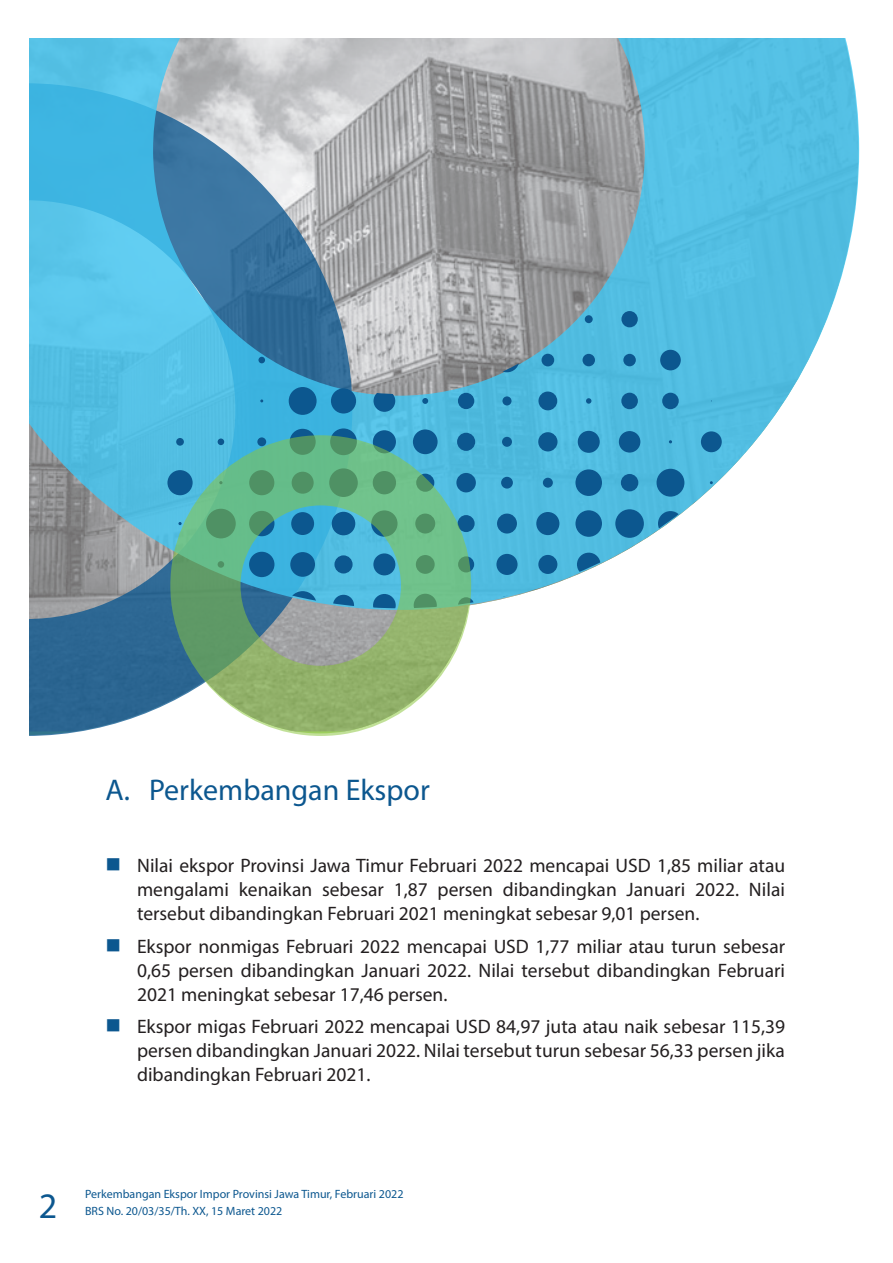
<style>
.page{position:relative;width:893px;height:1263px;background:#fff}
.page>*{position:absolute;margin:0;border:0;box-sizing:border-box;transform-origin:0 0}
.t1{font:36px "Myriad Pro";color:#0c578f}
.t2{font:30px "Myriad Pro";color:#0c578f}
.t3{font:19.5px/24px "Myriad Pro";color:#231f20;text-align:justify}
.t4{font:12px "Myriad Pro";color:#0c578f}
</style>
<div class="page">
<svg style="left:30px;top:610px;width:140px;height:126px;fill:#2b6692"></svg>
<svg style="left:30px;top:38px;width:829px;height:572px"></svg>
<svg style="left:373px;top:390px;width:22px;height:22px"></svg>
<div style="left:373px;top:430px;width:23px;height:23px;background:#0c578f;border-radius:50%"></div>
<svg style="left:166px;top:591px;width:4px;height:17px"></svg>
<svg style="left:167px;top:470px;width:26px;height:25px"></svg>
<svg style="left:658px;top:511px;width:25px;height:25px"></svg>
<svg style="left:658px;top:593px;width:25px;height:15px"></svg>
<div style="left:657px;top:551px;width:27px;height:27px;background:#fff;border-radius:50%"></div>
<div style="left:616px;top:551px;width:27px;height:27px;background:#fff;border-radius:50%"></div>
<svg style="left:618px;top:594px;width:23px;height:14px"></svg>
<svg style="left:749px;top:602px;width:6px;height:6px"></svg>
<svg style="left:579px;top:595px;width:20px;height:13px"></svg>
<svg style="left:577px;top:553px;width:23px;height:23px"></svg>
<div style="left:538px;top:555px;width:19px;height:19px;background:#0c578f;border-radius:50%"></div>
<svg style="left:537px;top:594px;width:22px;height:14px"></svg>
<div style="left:575px;top:469px;width:27px;height:27px;background:#0c578f;border-radius:50%"></div>
<div style="left:582px;top:354px;width:13px;height:12px;background:#0c578f;border-radius:50%"></div>
<svg style="left:586px;top:398px;width:5px;height:6px"></svg>
<div style="left:578px;top:431px;width:22px;height:22px;background:#0c578f;border-radius:50%"></div>
<div style="left:543px;top:478px;width:10px;height:10px;background:#0c578f;border-radius:50%"></div>
<div style="left:585px;top:315px;width:8px;height:8px;background:#0c578f;border-radius:50%"></div>
<div style="left:536px;top:512px;width:23px;height:23px;background:#0c578f;border-radius:50%"></div>
<div style="left:501px;top:477px;width:12px;height:12px;background:#0c578f;border-radius:50%"></div>
<div style="left:502px;top:437px;width:10px;height:10px;background:#0c578f;border-radius:50%"></div>
<div style="left:502px;top:396px;width:9px;height:9px;background:#0c578f;border-radius:50%"></div>
<div style="left:538px;top:432px;width:19px;height:19px;background:#0c578f;border-radius:50%"></div>
<div style="left:496px;top:554px;width:22px;height:21px;background:#0c578f;border-radius:50%"></div>
<svg style="left:498px;top:596px;width:18px;height:12px"></svg>
<div style="left:541px;top:354px;width:13px;height:12px;background:#0c578f;border-radius:50%"></div>
<div style="left:497px;top:514px;width:20px;height:19px;background:#0c578f;border-radius:50%"></div>
<div style="left:538px;top:391px;width:19px;height:19px;background:#0c578f;border-radius:50%"></div>
<svg style="left:495px;top:348px;width:24px;height:24px"></svg>
<svg style="left:544px;top:315px;width:8px;height:8px"></svg>
<svg style="left:709px;top:562px;width:4px;height:4px"></svg>
<div style="left:701px;top:431px;width:21px;height:21px;background:#0c578f;border-radius:50%"></div>
<div style="left:700px;top:512px;width:23px;height:23px;background:#fff;border-radius:50%"></div>
<div style="left:742px;top:513px;width:21px;height:21px;background:#fff;border-radius:50%"></div>
<div style="left:621px;top:474px;width:17px;height:17px;background:#0c578f;border-radius:50%"></div>
<div style="left:621px;top:393px;width:17px;height:16px;background:#0c578f;border-radius:50%"></div>
<div style="left:575px;top:510px;width:27px;height:27px;background:#0c578f;border-radius:50%"></div>
<div style="left:621px;top:311px;width:17px;height:16px;background:#0c578f;border-radius:50%"></div>
<div style="left:623px;top:354px;width:13px;height:12px;background:#0c578f;border-radius:50%"></div>
<div style="left:619px;top:431px;width:21px;height:22px;background:#0c578f;border-radius:50%"></div>
<div style="left:656px;top:469px;width:28px;height:28px;background:#0c578f;border-radius:50%"></div>
<div style="left:615px;top:509px;width:29px;height:29px;background:#0c578f;border-radius:50%"></div>
<div style="left:660px;top:350px;width:21px;height:20px;background:#0c578f;border-radius:50%"></div>
<div style="left:662px;top:393px;width:17px;height:16px;background:#0c578f;border-radius:50%"></div>
<svg style="left:370px;top:346px;width:28px;height:28px"></svg>
<div style="left:290px;top:429px;width:26px;height:26px;background:#0c578f;border-radius:50%"></div>
<svg style="left:411px;top:305px;width:28px;height:28px"></svg>
<svg style="left:341px;top:317px;width:5px;height:4px"></svg>
<svg style="left:336px;top:352px;width:15px;height:16px"></svg>
<svg style="left:379px;top:314px;width:11px;height:11px"></svg>
<div style="left:331px;top:388px;width:25px;height:25px;background:#0c578f;border-radius:50%"></div>
<div style="left:330px;top:428px;width:27px;height:27px;background:#0c578f;border-radius:50%"></div>
<div style="left:258px;top:357px;width:7px;height:6px;background:#0c578f;border-radius:50%"></div>
<svg style="left:503px;top:315px;width:8px;height:8px"></svg>
<div style="left:289px;top:387px;width:28px;height:28px;background:#0c578f;border-radius:50%"></div>
<svg style="left:300px;top:358px;width:5px;height:4px"></svg>
<div style="left:456px;top:473px;width:20px;height:19px;background:#0c578f;border-radius:50%"></div>
<svg style="left:452px;top:305px;width:28px;height:28px"></svg>
<div style="left:458px;top:556px;width:16px;height:16px;background:#0c578f;border-radius:50%"></div>
<div style="left:458px;top:393px;width:16px;height:16px;background:#0c578f;border-radius:50%"></div>
<svg style="left:463px;top:357px;width:6px;height:6px"></svg>
<div style="left:457px;top:433px;width:18px;height:18px;background:#0c578f;border-radius:50%"></div>
<svg style="left:471px;top:597px;width:3px;height:11px"></svg>
<svg style="left:458px;top:515px;width:17px;height:17px"></svg>
<div style="left:413px;top:429px;width:25px;height:25px;background:#0c578f;border-radius:50%"></div>
<svg style="left:422px;top:398px;width:6px;height:6px"></svg>
<svg style="left:420px;top:354px;width:11px;height:12px"></svg>
<svg style="left:170px;top:435px;width:301px;height:301px"></svg>
<p class="t2" style="left:106px;top:772px;width:326px">A. Perkembangan Ekspor</p>
<p class="t3" style="left:137px;top:853px;width:650px">Nilai ekspor Provinsi Jawa Timur Februari 2022 mencapai USD 1,85 miliar atau mengalami kenaikan sebesar 1,87 persen dibandingkan Januari 2022. Nilai tersebut dibandingkan Februari 2021 meningkat sebesar 9,01 persen.</p>
<p class="t3" style="left:137px;top:934px;width:650px">Ekspor nonmigas Februari 2022 mencapai USD 1,77 miliar atau turun sebesar 0,65 persen dibandingkan Januari 2022. Nilai tersebut dibandingkan Februari 2021 meningkat sebesar 17,46 persen.</p>
<p class="t3" style="left:137px;top:1014px;width:650px">Ekspor migas Februari 2022 mencapai USD 84,97 juta atau naik sebesar 115,39 persen dibandingkan Januari 2022. Nilai tersebut turun sebesar 56,33 persen jika dibandingkan Februari 2021.</p>
<p class="t4" style="left:85px;top:1187px;width:320px">Perkembangan Ekspor Impor Provinsi Jawa Timur, Februari 2022</p>
<h1 class="t1" style="left:39px;top:1184px;width:20px">2</h1>
<p class="t4" style="left:85px;top:1203px;width:199px">BRS No. 20/03/35/Th. XX, 15 Maret 2022</p>
</div>
